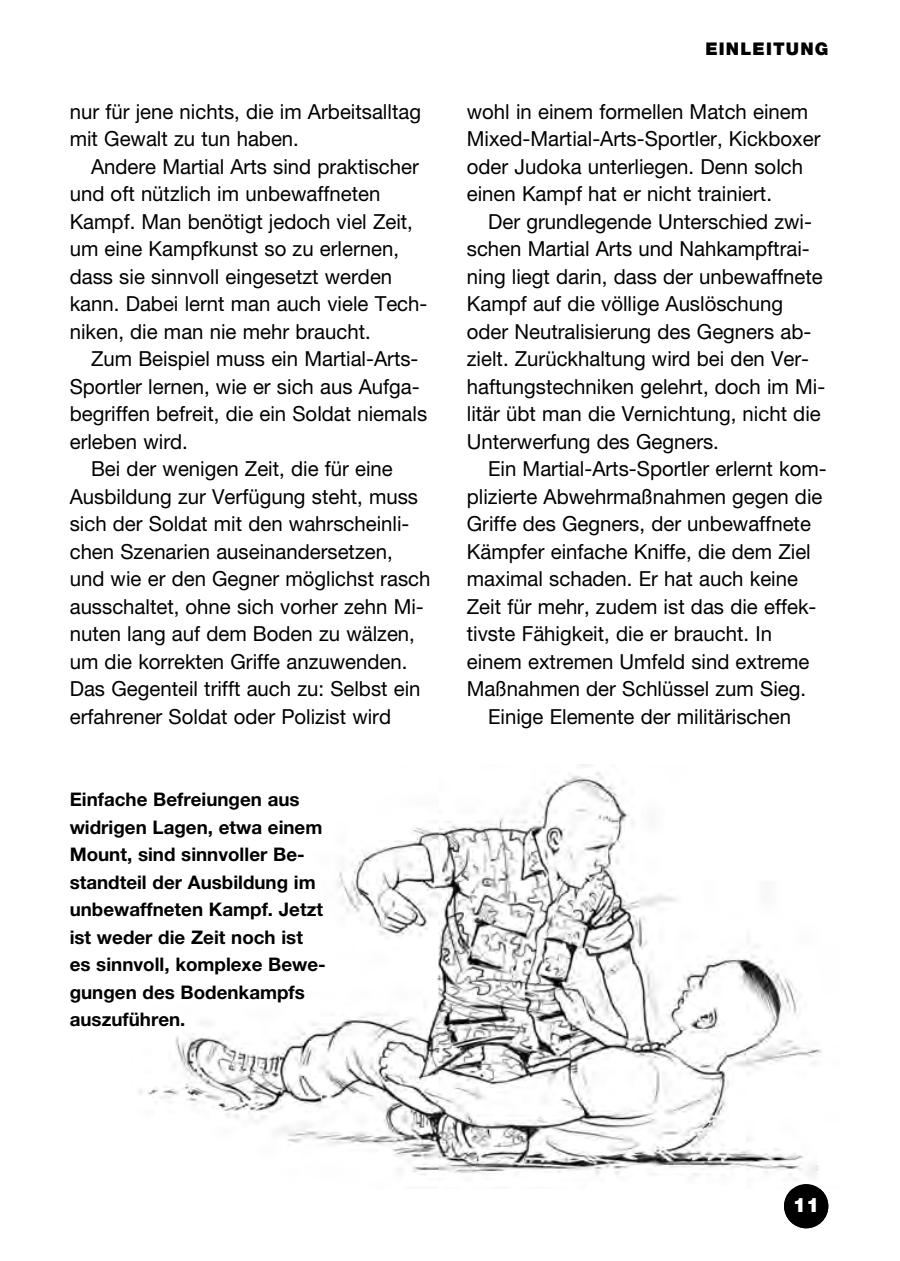
<style>
.page{position:relative;width:900px;height:1261px;background:#fff}
.page>*{position:absolute;margin:0;border:0;box-sizing:border-box;transform-origin:0 0}
.t1{font:20.75px/27.5px "Helvetica Neue LT Pro";color:#000}
.t2{font:900 20px "Helvetica Neue LT Pro";color:#fff}
.t3{font:700 18.75px/27.5px "Helvetica Neue LT Pro";color:#000}
.t4{font:900 17.5px "Helvetica Neue LT Pro";letter-spacing:.065em;color:#000}
</style>
<div class="page">
<img style="left:139px;top:765px;width:683px;height:423px">
<div style="left:784px;top:1184px;width:44px;height:44px;background:#000;border-radius:50%"></div>
<p class="t1" style="left:70px;top:99px;width:353px">nur für jene nichts, die im Arbeitsalltag mit Gewalt zu tun haben.</p>
<p class="t1" style="left:70px;top:154px;width:359px;text-indent:21px">Andere Martial Arts sind praktischer und oft nützlich im unbewaffneten Kampf. Man benötigt jedoch viel Zeit, um eine Kampfkunst so zu erlernen, dass sie sinnvoll eingesetzt werden kann. Dabei lernt man auch viele Tech&shy;niken, die man nie mehr braucht.</p>
<p class="t1" style="left:91px;top:347px;width:329px">Zum Beispiel muss ein Martial-Arts-</p>
<p class="t1" style="left:70px;top:374px;width:351px">Sportler lernen, wie er sich aus Aufga-</p>
<p class="t1" style="left:70px;top:402px;width:359px">begriffen befreit, die ein Soldat niemals</p>
<p class="t1" style="left:70px;top:429px;width:120px">erleben wird.</p>
<p class="t1" style="left:91px;top:457px;width:303px">Bei der wenigen Zeit, die für eine</p>
<p class="t1" style="left:70px;top:484px;width:350px">Ausbildung zur Verfügung steht, muss</p>
<p class="t1" style="left:70px;top:512px;width:341px">sich der Soldat mit den wahrscheinli-</p>
<p class="t1" style="left:70px;top:539px;width:324px">chen Szenarien auseinandersetzen,</p>
<p class="t1" style="left:70px;top:567px;width:362px">und wie er den Gegner möglichst rasch</p>
<p class="t1" style="left:70px;top:594px;width:355px">ausschaltet, ohne sich vorher zehn Mi-</p>
<p class="t1" style="left:70px;top:622px;width:346px">nuten lang auf dem Boden zu wälzen,</p>
<p class="t1" style="left:70px;top:649px;width:339px">um die korrekten Griffe anzuwenden.</p>
<p class="t1" style="left:70px;top:677px;width:352px">Das Gegenteil trifft auch zu: Selbst ein</p>
<p class="t1" style="left:70px;top:704px;width:323px">erfahrener Soldat oder Polizist wird</p>
<p class="t3" style="left:70px;top:787px;width:257px">Einfache Befreiungen aus widrigen Lagen, etwa einem<br>Mount, sind sinnvoller Be&shy;standteil der Ausbildung im unbewaffneten Kampf. Jetzt ist weder die Zeit noch ist es sinnvoll, komplexe Bewe&shy;gungen des Bodenkampfs auszuführen.</p>
<p class="t4" style="left:705px;top:43px;width:124px">EINLEITUNG</p>
<p class="t1" style="left:467px;top:100px;width:355px">wohl in einem formellen Match einem Mixed-Martial-Arts-Sportler, Kickboxer oder Judoka unterliegen. Denn solch einen Kampf hat er nicht trainiert.</p>
<p class="t1" style="left:467px;top:209px;width:360px;text-indent:21px">Der grundlegende Unterschied zwi&shy;schen Martial Arts und Nahkampftrai&shy;ning liegt darin, dass der unbewaffnete Kampf auf die völlige Auslöschung oder Neutralisierung des Gegners ab&shy;zielt. Zurückhaltung wird bei den Ver&shy;haftungstechniken gelehrt, doch im Mi&shy;litär übt man die Vernichtung, nicht die Unterwerfung des Gegners.</p>
<p class="t1" style="left:488px;top:457px;width:340px">Ein Martial-Arts-Sportler erlernt kom-</p>
<p class="t1" style="left:467px;top:484px;width:357px">plizierte Abwehrmaßnahmen gegen die</p>
<p class="t1" style="left:467px;top:512px;width:345px">Griffe des Gegners, der unbewaffnete</p>
<p class="t1" style="left:467px;top:539px;width:345px">Kämpfer einfache Kniffe, die dem Ziel</p>
<p class="t1" style="left:467px;top:567px;width:332px">maximal schaden. Er hat auch keine</p>
<p class="t1" style="left:467px;top:594px;width:351px">Zeit für mehr, zudem ist das die effek-</p>
<p class="t1" style="left:467px;top:622px;width:306px">tivste Fähigkeit, die er braucht. In</p>
<p class="t1" style="left:467px;top:649px;width:344px">einem extremen Umfeld sind extreme</p>
<p class="t1" style="left:467px;top:677px;width:341px">Maßnahmen der Schlüssel zum Sieg.</p>
<p class="t1" style="left:488px;top:704px;width:304px">Einige Elemente der militärischen</p>
<p class="t2" style="left:792px;top:1197px;width:28px">11</p>
</div>
